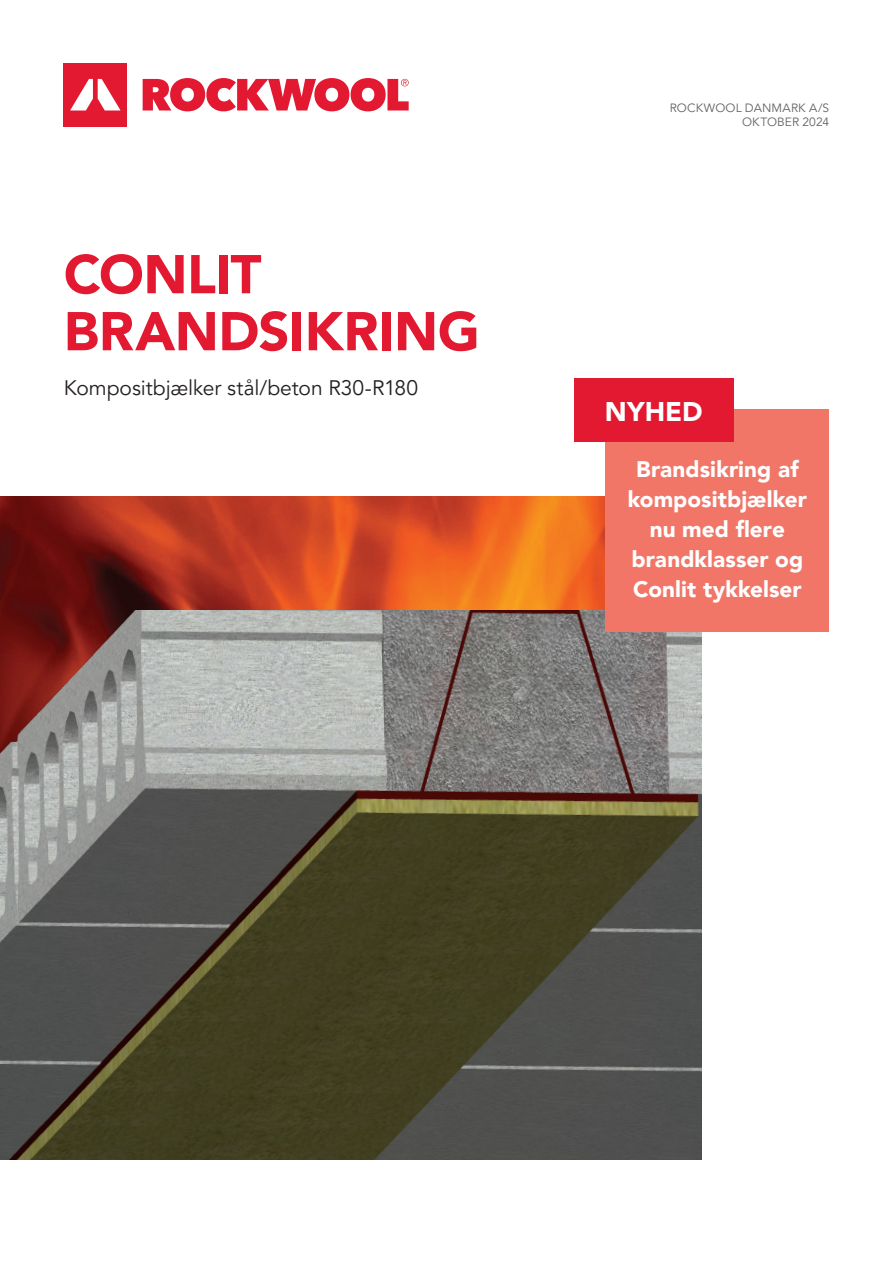
<style>
.page{position:relative;width:893px;height:1263px;background:#fff}
.page>*{position:absolute;margin:0;border:0;box-sizing:border-box;transform-origin:0 0}
.Front_page_headline{font:900 54px/57px "Avenir LT Pro";letter-spacing:-.005em;color:#e21931}
.NYHED{font:900 27px "Avenir LT Pro";color:#fff}
.NYHED_Body{font:900 22.5px/30px "Avenir LT Pro";letter-spacing:.005em;color:#fff;text-align:center}
.Front_page_subtitle{font:21px "Avenir LT Pro";letter-spacing:-.005em;color:#231f20}
.Front_page_descriptor{font:12px "Avenir LT Pro";letter-spacing:.015em;color:#636366}
</style>
<div class="page">
<img style="left:0;top:496px;width:605px;height:114px">
<img style="left:0;top:610px;width:702px;height:550px">
<div style="left:64px;top:63px;width:63px;height:63px;background:#e21931"></div>
<svg style="left:70px;top:79px;width:51px;height:31px"></svg>
<svg style="left:143px;top:78px;width:266px;height:33px"></svg>
<div style="left:605px;top:409px;width:224px;height:222px;background:#f27668"></div>
<div style="left:574px;top:379px;width:159px;height:63px;background:#e21931"></div>
<p class="Front_page_headline" style="left:64px;top:246px;width:418px">CONLIT<br>BRANDSIKRING</p>
<p class="Front_page_subtitle" style="left:64px;top:375px;width:356px">Kompositbjælker stål/beton R30-R180</p>
<p class="Front_page_descriptor" style="left:670px;top:101px;width:161px">ROCKWOOL DANMARK A/S</p>
<p class="Front_page_descriptor" style="left:742px;top:115px;width:89px">OKTOBER 2024</p>
<p class="NYHED" style="left:605px;top:395px;width:99px">NYHED</p>
<p class="NYHED_Body" style="left:628px;top:454px;width:181px">Brandsikring af kompositbjælker nu med flere brandklasser og<br>Conlit tykkelser</p>
</div>
